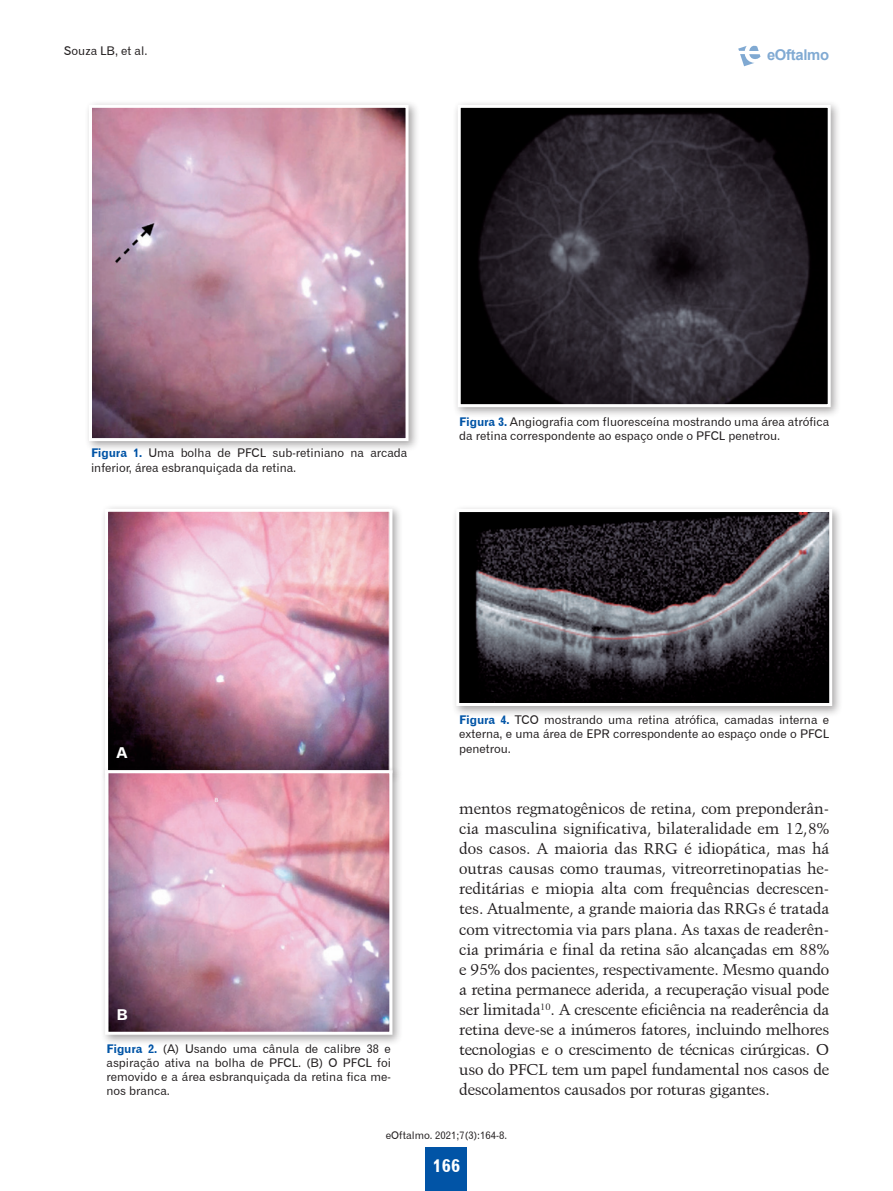
<style>
.page{position:relative;width:893px;height:1191px;background:#fff}
.page>*{position:absolute;margin:0;border:0;box-sizing:border-box;transform-origin:0 0}
.t1{font:18px "Gothic 720 BT Bold B";color:#fff}
.t2{font:15.75px/20.1px "Kuenstler 480 BT";letter-spacing:-.01em;color:#231f20;text-align:justify}
.t3{font:15px "Gothic 720 BT Bold B";color:#fff}
.t4{font:700 14.85px "Arial";letter-spacing:-.02em;color:#0154a6}
.t5{font:12px/14.2px "Gothic 720 BT Roman B";color:#231f20}
.t6{font:10.5px "Gothic 720 BT Roman B";color:#231f20}
.s1{font-family:"Gothic 720 BT Bold B";color:#0154a6}
</style>
<div class="page">
<div style="left:426px;top:1147px;width:41px;height:44px;background:#0154a6"></div>
<svg style="left:738px;top:45px;width:22px;height:21px"></svg>
<div style="left:84px;top:100px;width:336px;height:352px;background:#231f20;opacity:.4"></div>
<img style="left:93px;top:109px;width:311px;height:328px">
<div style="left:89px;top:105px;width:319px;height:336px;border:3px solid #fff"></div>
<div style="left:452px;top:100px;width:390px;height:318px;background:#231f20;opacity:.4"></div>
<img style="left:462px;top:109px;width:365px;height:294px">
<div style="left:458px;top:105px;width:373px;height:302px;border:3px solid #fff"></div>
<div style="left:451px;top:504px;width:392px;height:213px;background:#231f20;opacity:.4"></div>
<img style="left:460px;top:513px;width:368px;height:189px">
<div style="left:456px;top:509px;width:376px;height:197px;border:3px solid #fff"></div>
<div style="left:100px;top:504px;width:304px;height:280px;background:#231f20;opacity:.4"></div>
<img style="left:109px;top:513px;width:279px;height:252px">
<div style="left:105px;top:509px;width:287px;height:264px;border:3px solid #fff"></div>
<div style="left:100px;top:765px;width:304px;height:281px;background:#231f20;opacity:.4"></div>
<div style="left:105px;top:770px;width:287px;height:264px;border:3px solid #fff"></div>
<p class="t5" style="left:64px;top:43px;width:85px">Souza LB, et al.</p>
<p class="t4" style="left:767px;top:44px;width:64px">eOftalmo</p>
<p class="t5" style="left:91px;top:446px;width:318px"><span class="s1">Figura 1.</span> Uma bolha de PFCL sub-retiniano na arcada inferior, área esbranquiçada da retina.</p>
<p class="t5" style="left:459px;top:414px;width:371px"><span class="s1">Figura 3.</span> Angiografia com fluoresceína mostrando uma área atrófica da retina correspondente ao espaço onde o PFCL penetrou.</p>
<p class="t3" style="left:117px;top:744px;width:13px">A</p>
<p class="t3" style="left:116px;top:1006px;width:13px">B</p>
<p class="t5" style="left:107px;top:1041px;width:286px;text-align:justify"><span class="s1">Figura 2.</span> (A) Usando uma cânula de calibre 38 e aspiração ativa na bolha de PFCL. (B) O PFCL foi removido e a área esbranquiçada da retina fica me&shy;nos branca.</p>
<p class="t5" style="left:459px;top:712px;width:371px;text-align:justify"><span class="s1">Figura 4.</span> TCO mostrando uma retina atrófica, camadas interna e externa, e uma área de EPR correspondente ao espaço onde o PFCL penetrou.</p>
<p class="t2" style="left:459px;top:798px;width:371px">mentos regmatogênicos de retina, com preponderân&shy;cia masculina significativa, bilateralidade em 12,8% dos casos. A maioria das RRG é idiopática, mas há outras causas como traumas, vitreorretinopatias he&shy;reditárias e miopia alta com frequências decrescen&shy;tes. Atualmente, a grande maioria das RRGs é tratada com vitrectomia via pars plana. As taxas de readerên&shy;cia primária e final da retina são alcançadas em 88% e 95% dos pacientes, respectivamente. Mesmo quando a retina permanece aderida, a recuperação visual pode ser limitada<sup>10</sup>. A crescente eficiência na readerência da retina deve-se a inúmeros fatores, incluindo melhores tecnologias e o crescimento de técnicas cirúrgicas. O uso do PFCL tem um papel fundamental nos casos de descolamentos causados por roturas gigantes.</p>
<p class="t6" style="left:386px;top:1129px;width:123px">eOftalmo. 2021;7(3):164-8.</p>
<p class="t1" style="left:433px;top:1154px;width:29px">166</p>
</div>
